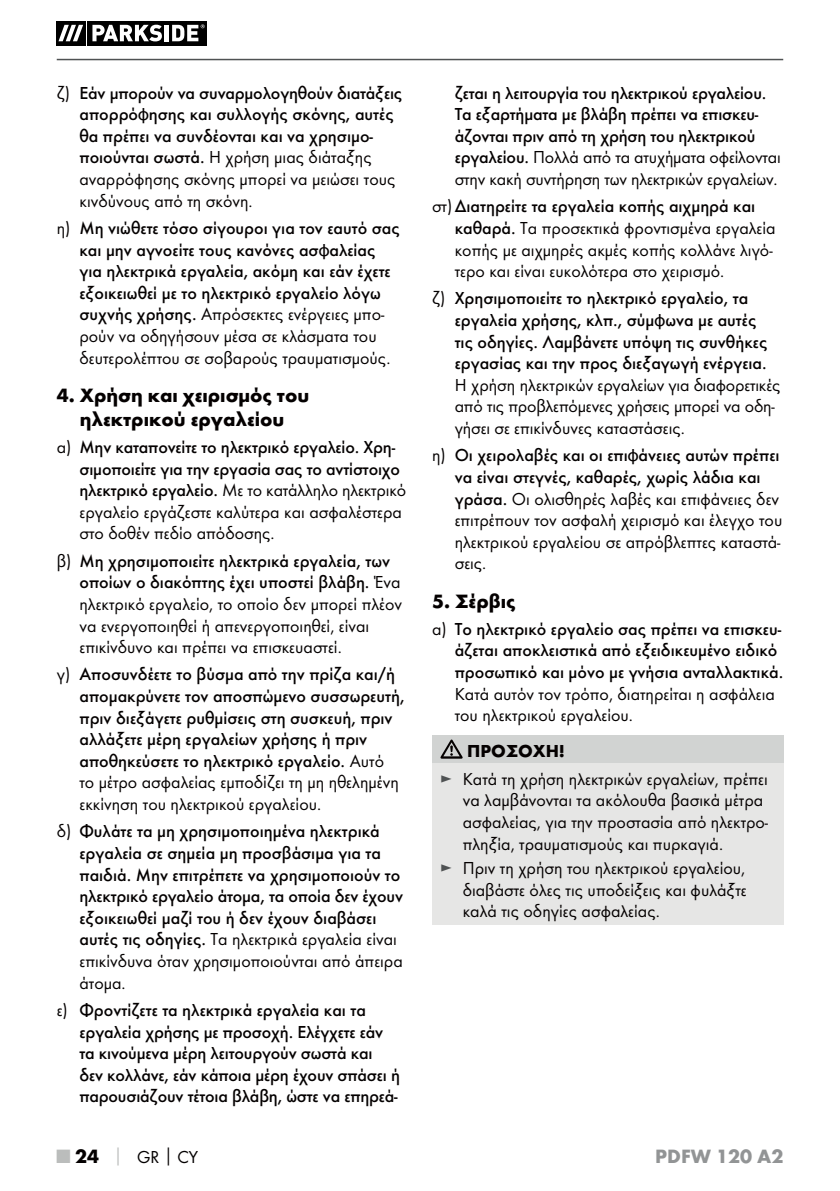
<style>
.page{position:relative;width:840px;height:1191px;background:#fff}
.page>*{position:absolute;margin:0;border:0;box-sizing:border-box;transform-origin:0 0}
.t1{font:700 20px/24px "Futura";color:#040000;text-align:center}
.t2{font:700 20px "Futura";color:#929495}
.t3{font:500 18px/21.6px "Futura";color:#040000}
.t4{font:18px/21.6px "Futura Boo";color:#040000}
.t5{font:700 18px "Futura";color:#040000}
.s1{font-family:"Futura Boo";font-weight:400}
.s2{font-family:"Futura";font-weight:500}
.s3{color:#4f5253}
.s4{font-family:"Futura";font-weight:700;font-size:20px;color:#bbbdbc}
.s5{font-family:"Futura";font-weight:700;font-size:20px}
.s6{font-family:"Futura";font-weight:700;color:#bbbdbc}
.s7{font-family:"Futura";font-weight:700}
</style>
<div class="page">
<hr style="left:57px;top:59px;width:725px;height:1px;background:#4f5253">
<svg style="left:85px;top:21px;width:122px;height:24px"></svg>
<div style="left:56px;top:21px;width:29px;height:24px;background:#000"></div>
<div style="left:87px;top:21px;width:119px;height:24px;background:#000"></div>
<svg style="left:58px;top:25px;width:25px;height:16px"></svg>
<svg style="left:92px;top:25px;width:70px;height:16px"></svg>
<hr style="left:164px;top:25px;width:4px;height:16px;background:#fff">
<svg style="left:172px;top:24px;width:32px;height:17px"></svg>
<div style="left:432px;top:735px;width:350px;height:28px;background:#d1d3d2"></div>
<div style="left:432px;top:763px;width:350px;height:162px;background:#e6e6e5"></div>
<svg style="left:440px;top:739px;width:22px;height:19px"></svg>
<p class="t3" style="left:79px;top:83px;width:324px;text-indent:-23px"><span class="s1">ζ)</span> Εάν μπορούν να συναρμολογηθούν διατάξεις απορρόφησης και συλλογής σκόνης, αυτές θα πρέπει να συνδέονται και να χρησιμο-</p>
<p class="t4" style="left:79px;top:148px;width:317px"><span class="s2">ποιούνται σωστά.</span> Η χρήση μιας διάταξης αναρρόφησης σκόνης μπορεί να μειώσει τους κινδύνους από τη σκόνη.</p>
<p class="t3" style="left:79px;top:218px;width:322px;text-indent:-23px"><span class="s1">η)</span> Μη νιώθετε τόσο σίγουροι για τον εαυτό σας και μην αγνοείτε τους κανόνες ασφαλείας για ηλεκτρικά εργαλεία, ακόμη και εάν έχετε εξοικειωθεί με το ηλεκτρικό εργαλείο λόγω</p>
<p class="t4" style="left:79px;top:304px;width:312px"><span class="s2">συχνής χρήσης.</span> Απρόσεκτες ενέργειες μπο&shy;ρούν να οδηγήσουν μέσα σε κλάσματα του δευτερολέπτου σε σοβαρούς τραυματισμούς.</p>
<p class="t1" style="left:57px;top:385px;width:254px">4. Χρήση και χειρισμός του ηλεκτρικού εργαλείου</p>
<p class="t3" style="left:57px;top:437px;width:344px;text-align:right"><span class="s1">α)</span> Μην καταπονείτε το ηλεκτρικό εργαλείο. Χρη&shy;σιμοποιείτε για την εργασία σας το αντίστοιχο</p>
<p class="t4" style="left:79px;top:480px;width:328px"><span class="s2">ηλεκτρικό εργαλείο.</span> Με το κατάλληλο ηλεκτρικό εργαλείο εργάζεστε καλύτερα και ασφαλέστερα στο δοθέν πεδίο απόδοσης.</p>
<p class="t3" style="left:79px;top:551px;width:322px;text-indent:-23px"><span class="s1">β)</span> Μη χρησιμοποιείτε ηλεκτρικά εργαλεία, των οποίων ο διακόπτης έχει υποστεί βλάβη. <span class="s1">Ένα</span></p>
<p class="t4" style="left:79px;top:594px;width:324px">ηλεκτρικό εργαλείο, το οποίο δεν μπορεί πλέον να ενεργοποιηθεί ή απενεργοποιηθεί, είναι επικίνδυνο και πρέπει να επισκευαστεί.</p>
<p class="t3" style="left:79px;top:664px;width:326px;text-indent:-23px"><span class="s1">γ)</span> Αποσυνδέετε το βύσμα από την πρίζα και/ή απομακρύνετε τον αποσπώμενο συσσωρευτή, πριν διεξάγετε ρυθμίσεις στη συσκευή, πριν αλλάξετε μέρη εργαλείων χρήσης ή πριν αποθηκεύσετε το ηλεκτρικό εργαλείο. <span class="s1">Αυτό</span></p>
<p class="t4" style="left:79px;top:772px;width:320px">το μέτρο ασφαλείας εμποδίζει τη μη ηθελημένη εκκίνηση του ηλεκτρικού εργαλείου.</p>
<p class="t3" style="left:79px;top:821px;width:325px;text-indent:-23px"><span class="s1">δ)</span> Φυλάτε τα μη χρησιμοποιημένα ηλεκτρικά εργαλεία σε σημεία μη προσβάσιμα για τα παιδιά. Μην επιτρέπετε να χρησιμοποιούν το ηλεκτρικό εργαλείο άτομα, τα οποία δεν έχουν εξοικειωθεί μαζί του ή δεν έχουν διαβάσει</p>
<p class="t4" style="left:79px;top:929px;width:325px"><span class="s2">αυτές τις οδηγίες.</span> Τα ηλεκτρικά εργαλεία είναι επικίνδυνα όταν χρησιμοποιούνται από άπειρα άτομα.</p>
<p class="t3" style="left:79px;top:1000px;width:322px;text-indent:-23px"><span class="s1">ε)</span> Φροντίζετε τα ηλεκτρικά εργαλεία και τα εργαλεία χρήσης με προσοχή. Ελέγχετε εάν τα κινούμενα μέρη λειτουργούν σωστά και δεν κολλάνε, εάν κάποια μέρη έχουν σπάσει ή παρουσιάζουν τέτοια βλάβη, ώστε να επηρεά-</p>
<p class="t3" style="left:454px;top:83px;width:313px">ζεται η λειτουργία του ηλεκτρικού εργαλείου.<br>Τα εξαρτήματα με βλάβη πρέπει να επισκευ&shy;άζονται πριν από τη χρήση του ηλεκτρικού</p>
<p class="t4" style="left:454px;top:148px;width:327px"><span class="s2">εργαλείου.</span> Πολλά από τα ατυχήματα οφείλονται στην κακή συντήρηση των ηλεκτρικών εργαλείων.</p>
<p class="t3" style="left:432px;top:196px;width:324px"><span class="s1">στ)</span> Διατηρείτε τα εργαλεία κοπής αιχμηρά και</p>
<p class="t4" style="left:454px;top:218px;width:322px"><span class="s2">καθαρά.</span> Τα προσεκτικά φροντισμένα εργαλεία κοπής με αιχμηρές ακμές κοπής κολλάνε λιγό&shy;τερο και είναι ευκολότερα στο χειρισμό.</p>
<p class="t3" style="left:454px;top:289px;width:314px;text-indent:-23px"><span class="s1">ζ)</span> Χρησιμοποιείτε το ηλεκτρικό εργαλείο, τα εργαλεία χρήσης, κλπ., σύμφωνα με αυτές τις οδηγίες. Λαμβάνετε υπόψη τις συνθήκες εργασίας και την προς διεξαγωγή ενέργεια.</p>
<p class="t4" style="left:454px;top:375px;width:327px">Η χρήση ηλεκτρικών εργαλείων για διαφορετικές από τις προβλεπόμενες χρήσεις μπορεί να οδη&shy;γήσει σε επικίνδυνες καταστάσεις.</p>
<p class="t3" style="left:432px;top:445px;width:349px;text-align:center"><span class="s1">η)</span> Οι χειρολαβές και οι επιφάνειες αυτών πρέπει να είναι στεγνές, καθαρές, χωρίς λάδια και</p>
<p class="t4" style="left:454px;top:489px;width:329px"><span class="s2">γράσα.</span> Οι ολισθηρές λαβές και επιφάνειες δεν επιτρέπουν τον ασφαλή χειρισμό και έλεγχο του ηλεκτρικού εργαλείου σε απρόβλεπτες καταστά&shy;σεις.</p>
<p class="t1" style="left:432px;top:590px;width:85px">5. Σέρβις</p>
<p class="t3" style="left:454px;top:619px;width:330px;text-indent:-23px"><span class="s1">α)</span> Το ηλεκτρικό εργαλείο σας πρέπει να επισκευ&shy;άζεται αποκλειστικά από εξειδικευμένο ειδικό προσωπικό και μόνο με γνήσια ανταλλακτικά.</p>
<p class="t4" style="left:454px;top:684px;width:321px">Κατά αυτόν τον τρόπο, διατηρείται η ασφάλεια του ηλεκτρικού εργαλείου.</p>
<p class="t5" style="left:467px;top:744px;width:99px">ΠΡΟΣΟΧΗ!</p>
<p class="t4" style="left:462px;top:769px;width:307px;text-indent:-23px"><span class="s3">►</span> Κατά τη χρήση ηλεκτρικών εργαλείων, πρέπει να λαμβάνονται τα ακόλουθα βασικά μέτρα ασφαλείας, για την προστασία από ηλεκτρο&shy;πληξία, τραυματισμούς και πυρκαγιά.</p>
<p class="t4" style="left:462px;top:858px;width:285px;text-align:justify;text-indent:-23px"><span class="s3">►</span> Πριν τη χρήση του ηλεκτρικού εργαλείου, διαβάστε όλες τις υποδείξεις και φυλάξτε καλά τις οδηγίες ασφαλείας.</p>
<p class="t4" style="left:57px;top:1146px;width:143px"><span class="s4">■</span> <span class="s5">24</span> <span class="s6">│</span> GR<span class="s7">│</span>CY</p>
<p class="t2" style="left:655px;top:1148px;width:130px">PDFW 120 A2</p>
</div>
